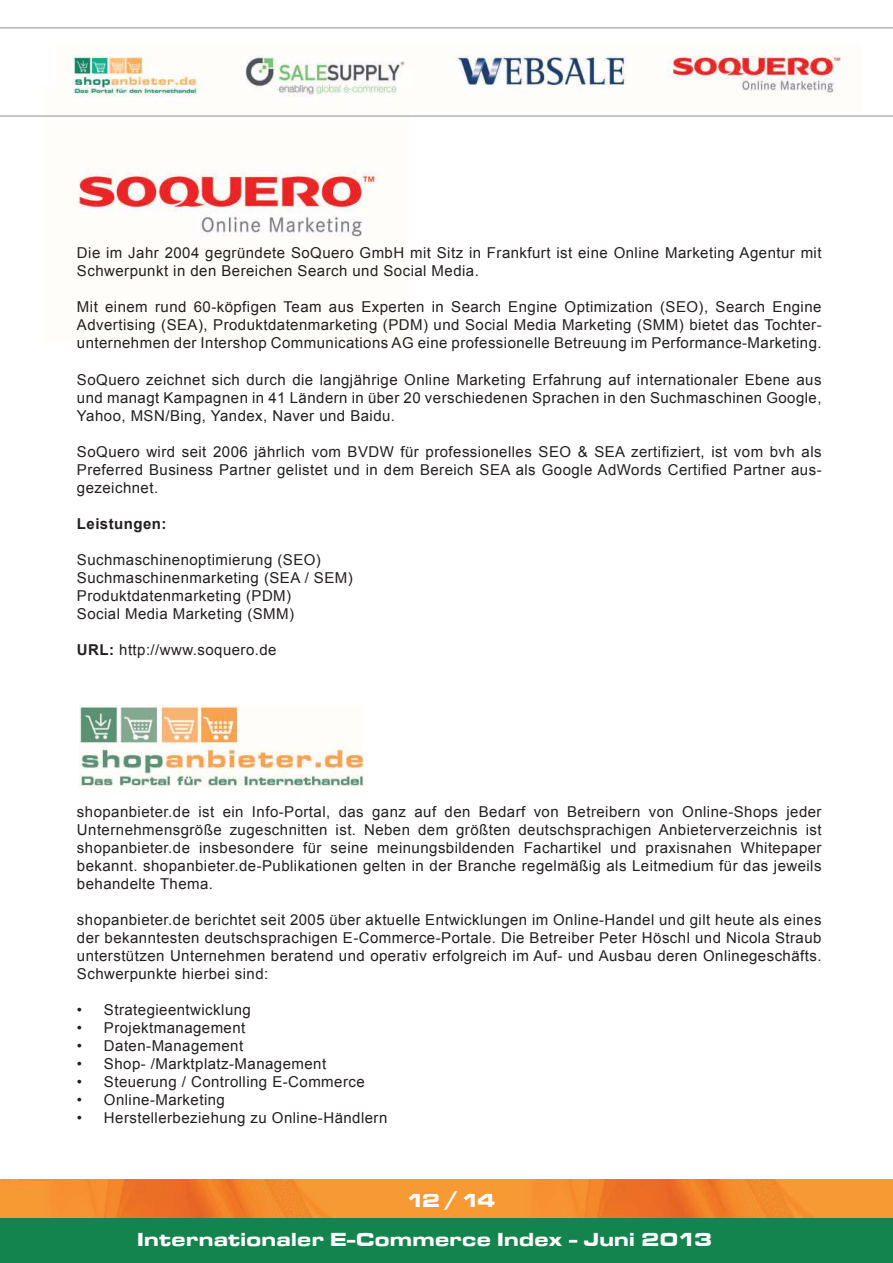
<style>
.page{position:relative;width:893px;height:1263px;background:#fff}
.page>*{position:absolute;margin:0;border:0;box-sizing:border-box;transform-origin:0 0}
.t1{font:19.5px "Microgramma D Bold Exte";letter-spacing:.05em;color:#fff}
.t2{font:15px/18px "Arial";letter-spacing:.03em;color:#231f20;text-align:justify}
.t3{font:700 15px "Arial";letter-spacing:.03em;color:#231f20}
.s1{font-weight:700}
</style>
<div class="page">
<img style="left:0;top:1180px;width:893px;height:39px">
<div style="left:0;top:1219px;width:893px;height:44px;background:#14844e"></div>
<img style="left:78px;top:167px;width:301px;height:70px">
<img style="left:69px;top:55px;width:772px;height:42px">
<img style="left:79px;top:706px;width:285px;height:81px">
<hr style="left:0;top:27px;width:893px;height:2px;background:#b4b6bb">
<hr style="left:0;top:115px;width:893px;height:2px;background:#b4b6bb">
<p class="t2" style="left:77px;top:244px;width:746px">Die im Jahr 2004 gegründete SoQuero GmbH mit Sitz in Frankfurt ist eine Online Marketing Agentur mit<br>Schwerpunkt in den Bereichen Search und Social Media.</p>
<p class="t2" style="left:77px;top:298px;width:746px">Mit einem rund 60-köpfigen Team aus Experten in Search Engine Optimization (SEO), Search Engine Advertising (SEA), Produktdatenmarketing (PDM) und Social Media Marketing (SMM) bietet das Tochter&shy;unternehmen der Intershop Communications AG eine professionelle Betreuung im Performance-Marketing.</p>
<p class="t2" style="left:77px;top:370px;width:746px">SoQuero zeichnet sich durch die langjährige Online Marketing Erfahrung auf internationaler Ebene aus und managt Kampagnen in 41 Ländern in über 20 verschiedenen Sprachen in den Suchmaschinen Google, Yahoo, MSN/Bing, Yandex, Naver und Baidu.</p>
<p class="t2" style="left:77px;top:442px;width:746px">SoQuero wird seit 2006 jährlich vom BVDW für professionelles SEO &amp; SEA zertifiziert, ist vom bvh als Preferred Business Partner gelistet und in dem Bereich SEA als Google AdWords Certified Partner aus&shy;gezeichnet.</p>
<p class="t3" style="left:77px;top:513px;width:91px">Leistungen:</p>
<p class="t2" style="left:77px;top:550px;width:277px;text-align:left">Suchmaschinenoptimierung (SEO)<br>Suchmaschinenmarketing (SEA / SEM)<br>Produktdatenmarketing (PDM)<br>Social Media Marketing (SMM)</p>
<p class="t2" style="left:77px;top:640px;width:201px"><span class="s1">URL:</span> http://www.soquero.de</p>
<p class="t2" style="left:77px;top:802px;width:746px">shopanbieter.de ist ein Info-Portal, das ganz auf den Bedarf von Betreibern von Online-Shops jeder Unternehmensgröße zugeschnitten ist. Neben dem größten deutschsprachigen Anbieterverzeichnis ist shopanbieter.de insbesondere für seine meinungsbildenden Fachartikel und praxisnahen Whitepaper bekannt. shopanbieter.de-Publikationen gelten in der Branche regelmäßig als Leitmedium für das jeweils behandelte Thema.</p>
<p class="t2" style="left:77px;top:910px;width:746px">shopanbieter.de berichtet seit 2005 über aktuelle Entwicklungen im Online-Handel und gilt heute als eines der bekanntesten deutschsprachigen E-Commerce-Portale. Die Betreiber Peter Höschl und Nicola Straub unterstützen Unternehmen beratend und operativ erfolgreich im Auf- und Ausbau deren Onlinegeschäfts.<br>Schwerpunkte hierbei sind:</p>
<p class="t2" style="left:77px;top:1000px;width:175px">• Strategieentwicklung</p>
<p class="t2" style="left:77px;top:1018px;width:170px">• Projektmanagement</p>
<p class="t2" style="left:77px;top:1036px;width:168px">• Daten-Management</p>
<p class="t2" style="left:77px;top:1054px;width:251px">• Shop- /Marktplatz-Management</p>
<p class="t2" style="left:77px;top:1072px;width:289px">• Steuerung / Controlling E-Commerce</p>
<p class="t2" style="left:77px;top:1090px;width:149px">• Online-Marketing</p>
<p class="t2" style="left:77px;top:1108px;width:312px">• Herstellerbeziehung zu Online-Händlern</p>
<h1 class="t1" style="left:407px;top:1187px;width:90px">12 / 14</h1>
<h1 class="t1" style="left:138px;top:1226px;width:576px">Internationaler E-Commerce Index - Juni 2013</h1>
</div>
